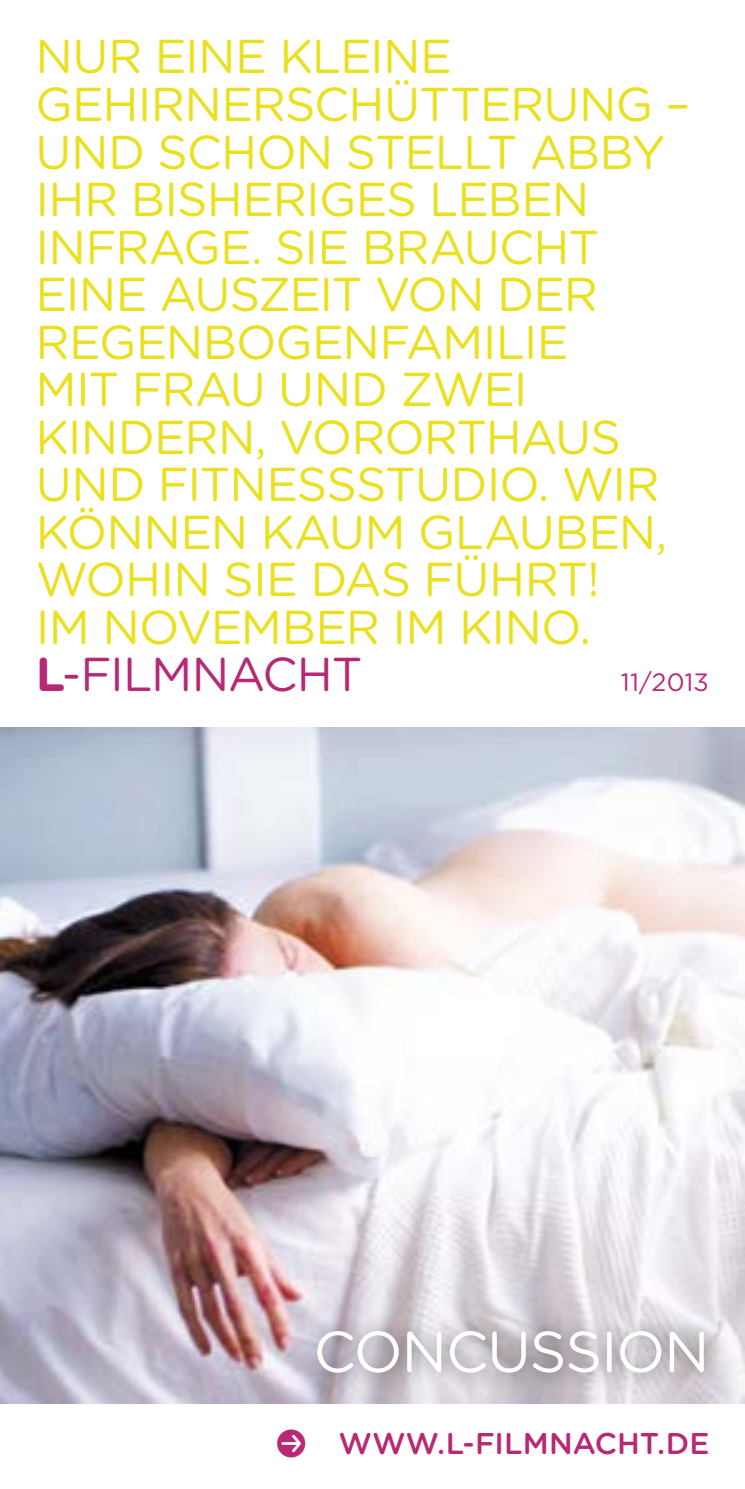
<style>
.page{position:relative;width:745px;height:1489px;background:#fff}
.page>*{position:absolute;margin:0;border:0;box-sizing:border-box;transform-origin:0 0}
.t1{font:57.5px "Gotham Rounded";letter-spacing:-.02em;color:#fff}
.t2{font:47.5px/47.5px "Gotham Rounded";letter-spacing:-.02em;color:#e9e11f}
.t3{font:500 30px "Gotham Rounded";letter-spacing:.005em;color:#b72875}
.t4{font:25px "Gotham Rounded";color:#b72875}
.s1{font-weight:700;color:#b72875}
.s2{color:#b72875}
.s3{font-family:"Button Bonus Circle Negative";font-weight:400;font-size:35px}
</style>
<div class="page">
<img style="left:0;top:727px;width:744px;height:676px">
<div style="left:298px;top:1311px;width:424px;height:80px;background:#000;opacity:.5"></div>
<p class="t2" style="left:35px;top:31px;width:656px">NUR EINE KLEINE<br>GEHIRN ERSCHÜTTERUNG –<br>UN D SCHON STELLT ABBY<br>IHR BISHERIGES LEBEN<br>IN FRAG E. SIE BRAUCHT<br>EIN E AUSZEIT VON DER<br>R EGEN BOGEN-FAMILIE<br>MIT FRAU UN D ZWEI<br>KIN DERN, VORORTHAUS<br>UN D FITN ESSSTUDIO. WIR<br>KÖNN EN KAUM GLAUBEN,<br>WOHIN SIE DAS FÜHRT!<br>I M NOVEMBER IM KINO.<br><span class="s1">L</span><span class="s2">-FILMNACHT</span></p>
<p class="t4" style="left:620px;top:665px;width:89px">11/2013</p>
<p class="t1" style="left:313px;top:1311px;width:386px">CONCUSSION</p>
<p class="t3" style="left:273px;top:1421px;width:437px"><span class="s3">P</span> WWW.L-FILMNACHT.DE</p>
</div>
